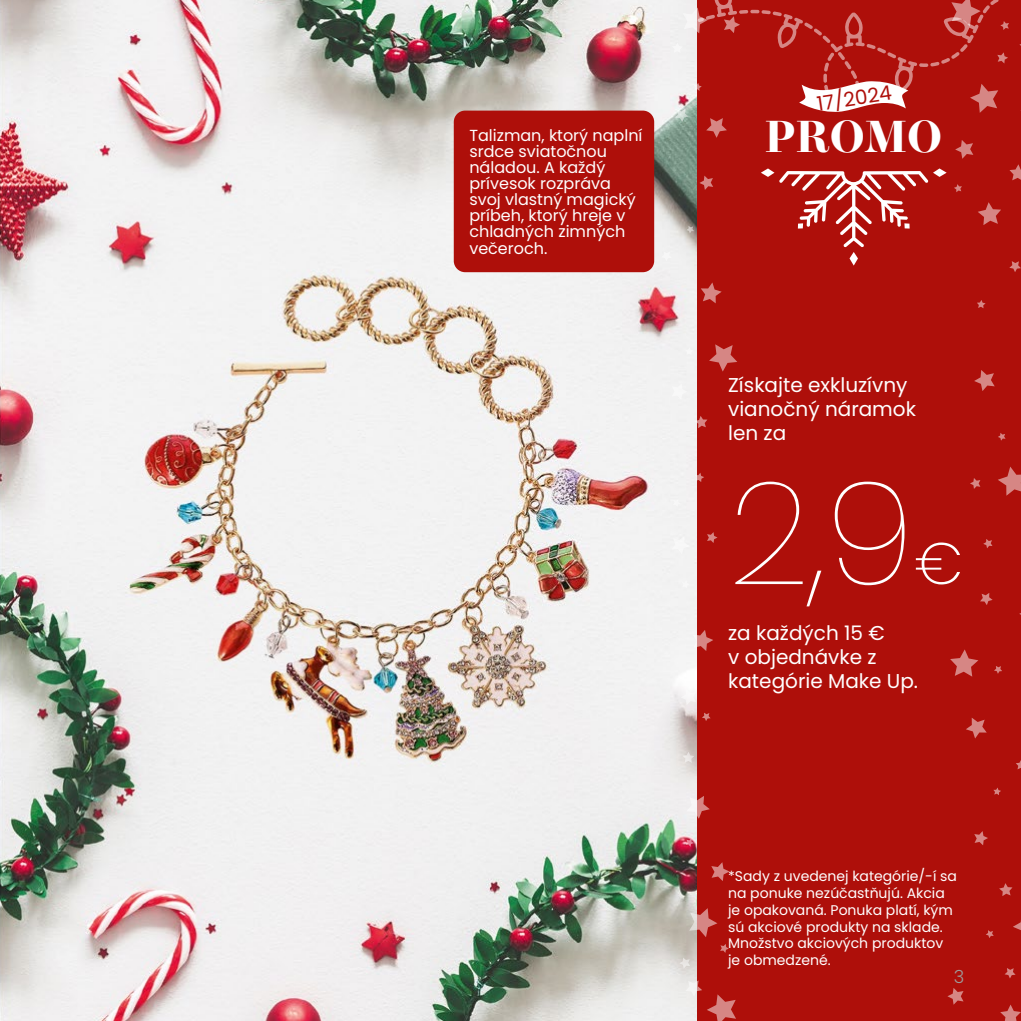
<style>
.page{position:relative;width:1021px;height:1021px;background:#fff}
.page>*{position:absolute;margin:0;border:0;box-sizing:border-box;transform-origin:0 0}
.t1{font:100 144px "Poppins";color:#fff}
.t2{font:200 58.6px "Poppins";color:#fff}
.t3{font:700 44.6px "Operetta 12";letter-spacing:.005em;color:#fff}
.t4{font:20px/24px "Poppins";color:#fff}
.t5{font:20px "Poppins";color:#ae0f0a}
.t6{font:300 18px "Poppins";color:#9d9d9c}
.t7{font:16px/16px "Poppins";color:#fff}
.t8{font:14px/16.8px "Poppins";color:#fff}
</style>
<div class="page">
<img style="left:0;top:0;width:697px;height:1020px">
<div style="left:697px;top:0;width:323px;height:1020px;background:#ae0f0a"></div>
<svg style="left:974px;top:370px;width:20px;height:21px"></svg>
<svg style="left:977px;top:300px;width:8px;height:8px"></svg>
<svg style="left:998px;top:433px;width:7px;height:7px"></svg>
<svg style="left:947px;top:988px;width:16px;height:16px"></svg>
<svg style="left:998px;top:466px;width:22px;height:29px"></svg>
<svg style="left:950px;top:649px;width:28px;height:27px"></svg>
<svg style="left:1016px;top:762px;width:4px;height:7px"></svg>
<svg style="left:974px;top:831px;width:14px;height:14px"></svg>
<svg style="left:1000px;top:1004px;width:20px;height:16px"></svg>
<svg style="left:983px;top:539px;width:9px;height:9px"></svg>
<svg style="left:970px;top:478px;width:10px;height:11px"></svg>
<svg style="left:980px;top:593px;width:12px;height:12px"></svg>
<svg style="left:1005px;top:968px;width:10px;height:10px"></svg>
<svg style="left:994px;top:666px;width:8px;height:8px"></svg>
<svg style="left:986px;top:930px;width:7px;height:8px"></svg>
<svg style="left:966px;top:718px;width:20px;height:20px"></svg>
<svg style="left:999px;top:883px;width:13px;height:13px"></svg>
<svg style="left:1013px;top:923px;width:7px;height:7px"></svg>
<svg style="left:993px;top:787px;width:8px;height:8px"></svg>
<svg style="left:686px;top:795px;width:23px;height:23px"></svg>
<svg style="left:692px;top:630px;width:21px;height:21px"></svg>
<svg style="left:702px;top:713px;width:8px;height:8px"></svg>
<svg style="left:680px;top:689px;width:16px;height:16px"></svg>
<svg style="left:682px;top:580px;width:7px;height:8px"></svg>
<svg style="left:685px;top:838px;width:9px;height:8px"></svg>
<svg style="left:671px;top:383px;width:16px;height:17px"></svg>
<svg style="left:671px;top:536px;width:18px;height:18px"></svg>
<svg style="left:711px;top:862px;width:18px;height:19px"></svg>
<svg style="left:709px;top:344px;width:28px;height:27px"></svg>
<svg style="left:682px;top:751px;width:12px;height:12px"></svg>
<svg style="left:695px;top:472px;width:9px;height:10px"></svg>
<svg style="left:707px;top:532px;width:10px;height:11px"></svg>
<svg style="left:673px;top:499px;width:7px;height:8px"></svg>
<svg style="left:694px;top:416px;width:13px;height:12px"></svg>
<svg style="left:685px;top:347px;width:8px;height:8px"></svg>
<svg style="left:701px;top:282px;width:20px;height:21px"></svg>
<svg style="left:685px;top:980px;width:51px;height:40px"></svg>
<svg style="left:679px;top:957px;width:11px;height:11px"></svg>
<svg style="left:720px;top:944px;width:9px;height:8px"></svg>
<svg style="left:689px;top:908px;width:28px;height:29px"></svg>
<div style="left:454px;top:111px;width:200px;height:161px;background:#ae0f0a;border-radius:11px"></div>
<svg style="left:661px;top:0;width:360px;height:272px"></svg>
<p class="t7" style="left:469px;top:128px;width:175px">Talizman, ktorý naplní srdce sviatočnou náladou. A každý prívesok rozpráva svoj vlastný magický príbeh, ktorý hreje v chladných zimných večeroch.</p>
<h3 class="t5" style="left:815px;top:92px;width:76px;rotate:-8deg">17/2024</h3>
<h3 class="t3" style="left:765px;top:110px;width:178px">PROMO</h3>
<h3 class="t4" style="left:728px;top:373px;width:189px">Získajte exkluzívny vianočný náramok len za</h3>
<h1 class="t1" style="left:728px;top:450px;width:188px">2,9</h1>
<h2 class="t2" style="left:914px;top:529px;width:50px">€</h2>
<h3 class="t4" style="left:728px;top:621px;width:191px">za každých 15 €<br>v objednávke z kategórie Make Up.</h3>
<p class="t8" style="left:728px;top:868px;width:230px">*Sady z uvedenej kategórie/-í sa na ponuke nezúčastňujú. Akcia je opakovaná. Ponuka platí, kým sú akciové produkty na sklade.<br>Množstvo akciových produktov je obmedzené.</p>
<p class="t6" style="left:953px;top:966px;width:12px">3</p>
</div>
